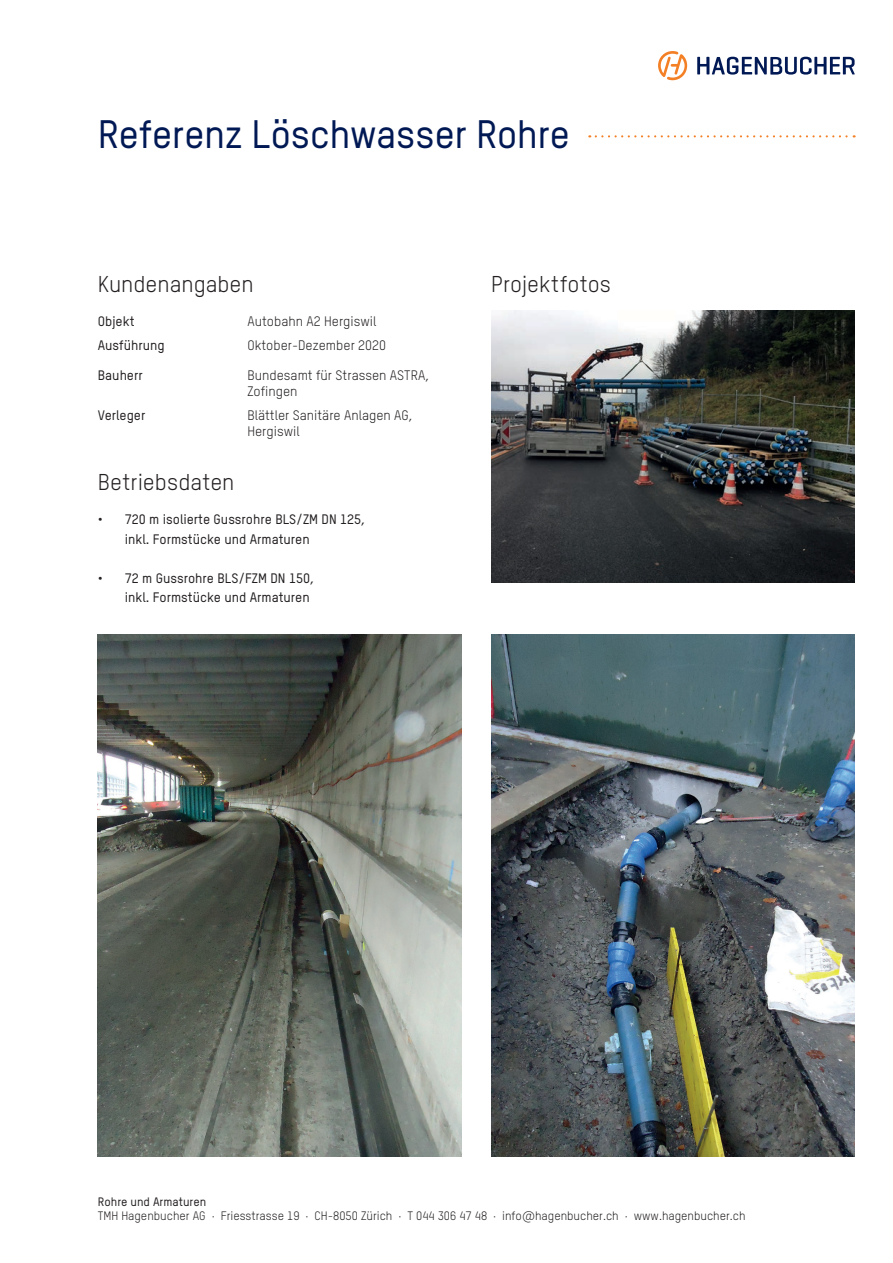
<style>
.page{position:relative;width:893px;height:1263px;background:#fff}
.page>*{position:absolute;margin:0;border:0;box-sizing:border-box;transform-origin:0 0}
.t1{font:500 39px "TSTARHB";letter-spacing:-.005em;color:#001954}
.t2{font:22.5px "TSTARHB";color:#231f20}
.t3{font:500 13.5px/19.5px "TSTARHB";color:#231f20}
.t4{font:13.5px/16.2px "TSTARHB";color:#231f20}
.t5{font:12px "TSTARHB";color:#231f20}
.t6{font:500 12px "TSTARHB";color:#231f20}
</style>
<div class="page">
<svg style="left:697px;top:57px;width:158px;height:18px"></svg>
<svg style="left:658px;top:51px;width:29px;height:29px"></svg>
<img style="left:491px;top:310px;width:364px;height:272px">
<svg style="left:596px;top:135px;width:259px;height:2px"></svg>
<img style="left:491px;top:634px;width:364px;height:522px">
<img style="left:98px;top:634px;width:363px;height:522px">
<h1 class="t1" style="left:98px;top:110px;width:474px">Referenz Löschwasser Rohre</h1>
<h2 class="t2" style="left:98px;top:270px;width:157px">Kundenangaben</h2>
<h2 class="t2" style="left:491px;top:271px;width:121px">Projektfotos</h2>
<p class="t3" style="left:98px;top:311px;width:38px">Objekt</p>
<p class="t4" style="left:247px;top:312px;width:131px">Autobahn A2 Hergiswil</p>
<p class="t3" style="left:98px;top:335px;width:68px">Ausführung</p>
<p class="t4" style="left:247px;top:337px;width:140px">Oktober-Dezember 2020</p>
<p class="t3" style="left:98px;top:365px;width:47px">Bauherr</p>
<p class="t4" style="left:247px;top:367px;width:183px">Bundesamt für Strassen ASTRA,<br>Zofingen</p>
<p class="t3" style="left:98px;top:405px;width:49px">Verleger</p>
<p class="t4" style="left:247px;top:407px;width:167px">Blättler Sanitäre Anlagen AG,<br>Hergiswil</p>
<h2 class="t2" style="left:98px;top:469px;width:138px">Betriebsdaten</h2>
<p class="t3" style="left:125px;top:509px;width:242px;text-indent:-27px">• 720 m isolierte Gussrohre BLS/ZM DN 125, inkl. Formstücke und Armaturen</p>
<p class="t3" style="left:125px;top:568px;width:191px;text-indent:-27px">• 72 m Gussrohre BLS/FZM DN 150, inkl. Formstücke und Armaturen</p>
<p class="t6" style="left:98px;top:1194px;width:110px">Rohre und Armaturen</p>
<p class="t5" style="left:98px;top:1209px;width:649px">TMH Hagenbucher AG · Friesstrasse 19 · CH-8050 Zürich · T 044 306 47 48 · info@hagenbucher.ch · www.hagenbucher.ch</p>
</div>
